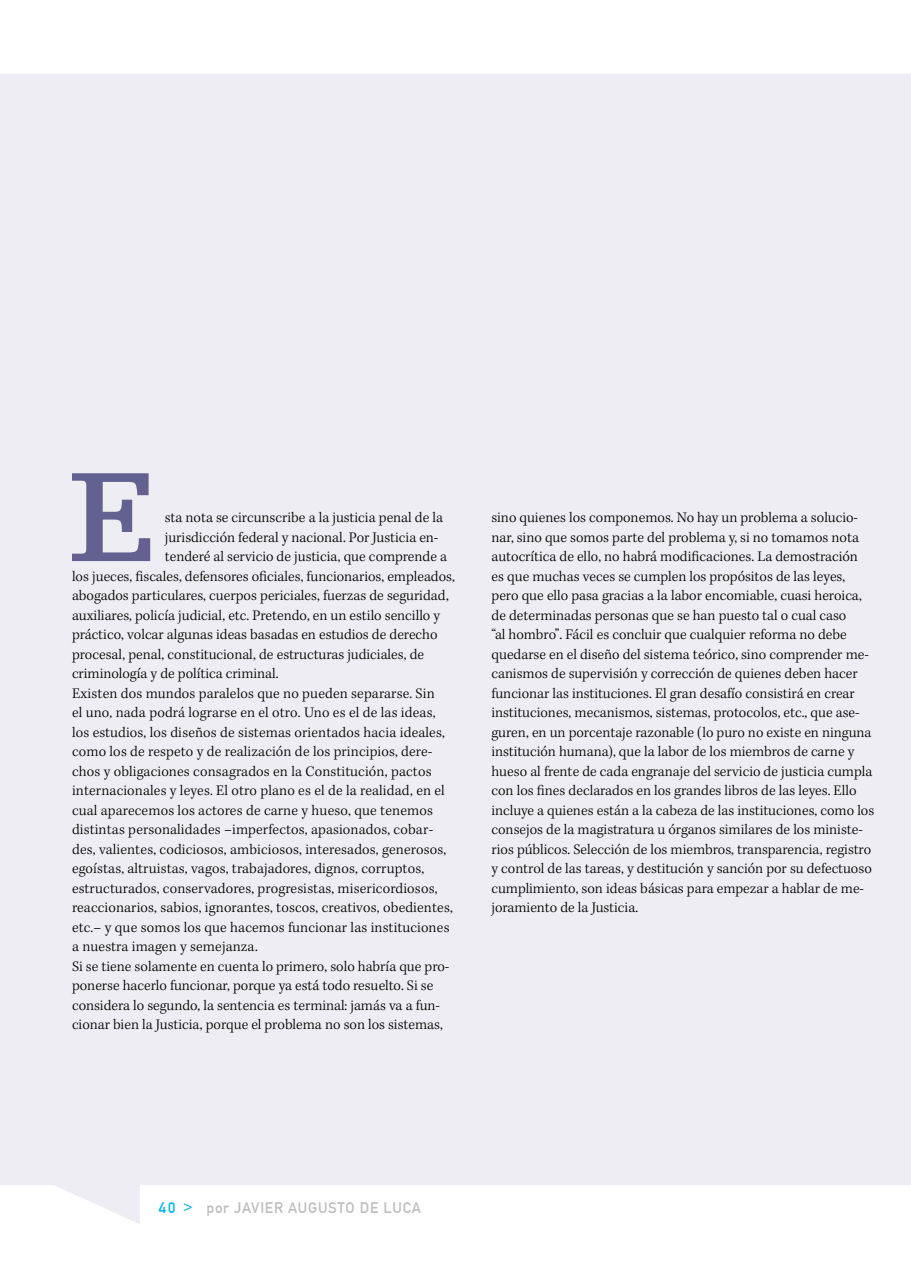
<style>
.page{position:relative;width:911px;height:1263px;background:#fff}
.page>*{position:absolute;margin:0;border:0;box-sizing:border-box;transform-origin:0 0}
.t1{font:700 134.7px "Egyptienne F";color:#626190}
.t2{font:300 15px/19.5px "Kepler Std";letter-spacing:.005em;color:#000}
.t3{font:15px "DIN1451 Mittelschrift";letter-spacing:.05em;color:#bcbec0}
.s1{color:#00b3f0}
</style>
<div class="page">
<div style="left:0;top:74px;width:911px;height:1150px;background:#ededf3"></div>
<h1 class="t1" style="left:68px;top:443px;width:91px">E</h1>
<p class="t2" style="left:165px;top:508px;width:280px">sta nota se circunscribe a la justicia penal de la</p>
<p class="t2" style="left:165px;top:528px;width:275px">jurisdicción federal y nacional. Por Justicia en-</p>
<p class="t2" style="left:165px;top:547px;width:284px">tenderé al servicio de justicia, que comprende a</p>
<p class="t2" style="left:72px;top:567px;width:384px">los jueces, fiscales, defensores oficiales, funcionarios, empleados,</p>
<p class="t2" style="left:72px;top:586px;width:378px">abogados particulares, cuerpos periciales, fuerzas de seguridad,</p>
<p class="t2" style="left:72px;top:606px;width:370px">auxiliares, policía judicial, etc. Pretendo, en un estilo sencillo y</p>
<p class="t2" style="left:72px;top:625px;width:367px">práctico, volcar algunas ideas basadas en estudios de derecho</p>
<p class="t2" style="left:72px;top:645px;width:354px">procesal, penal, constitucional, de estructuras judiciales, de</p>
<p class="t2" style="left:72px;top:664px;width:208px">criminología y de política criminal.</p>
<p class="t2" style="left:72px;top:684px;width:364px">Existen dos mundos paralelos que no pueden separarse. Sin</p>
<p class="t2" style="left:72px;top:703px;width:365px">el uno, nada podrá lograrse en el otro. Uno es el de las ideas,</p>
<p class="t2" style="left:72px;top:723px;width:374px">los estudios, los diseños de sistemas orientados hacia ideales,</p>
<p class="t2" style="left:72px;top:742px;width:362px">como los de respeto y de realización de los principios, dere-</p>
<p class="t2" style="left:72px;top:762px;width:361px">chos y obligaciones consagrados en la Constitución, pactos</p>
<p class="t2" style="left:72px;top:781px;width:374px">internacionales y leyes. El otro plano es el de la realidad, en el</p>
<p class="t2" style="left:72px;top:801px;width:363px">cual aparecemos los actores de carne y hueso, que tenemos</p>
<p class="t2" style="left:72px;top:820px;width:363px">distintas personalidades –imperfectos, apasionados, cobar-</p>
<p class="t2" style="left:72px;top:840px;width:376px">des, valientes, codiciosos, ambiciosos, interesados, generosos,</p>
<p class="t2" style="left:72px;top:859px;width:354px">egoístas, altruistas, vagos, trabajadores, dignos, corruptos,</p>
<p class="t2" style="left:72px;top:879px;width:367px">estructurados, conservadores, progresistas, misericordiosos,</p>
<p class="t2" style="left:72px;top:898px;width:382px">reaccionarios, sabios, ignorantes, toscos, creativos, obedientes,</p>
<p class="t2" style="left:72px;top:918px;width:379px">etc.– y que somos los que hacemos funcionar las instituciones</p>
<p class="t2" style="left:72px;top:937px;width:187px">a nuestra imagen y semejanza.</p>
<p class="t2" style="left:72px;top:957px;width:379px">Si se tiene solamente en cuenta lo primero, solo habría que pro-</p>
<p class="t2" style="left:72px;top:976px;width:363px">ponerse hacerlo funcionar, porque ya está todo resuelto. Si se</p>
<p class="t2" style="left:72px;top:996px;width:370px">considera lo segundo, la sentencia es terminal: jamás va a fun-</p>
<p class="t2" style="left:72px;top:1015px;width:372px">cionar bien la Justicia, porque el problema no son los sistemas,</p>
<p class="t2" style="left:491px;top:508px;width:384px">sino quienes los componemos. No hay un problema a solucio&shy;nar, sino que somos parte del problema y, si no tomamos nota autocrítica de ello, no habrá modificaciones. La demostración<br>es que muchas veces se cumplen los propósitos de las leyes, pero que ello pasa gracias a la labor encomiable, cuasi heroica, de determinadas personas que se han puesto tal o cual caso<br>“al hombro”. Fácil es concluir que cualquier reforma no debe quedarse en el diseño del sistema teórico, sino comprender me&shy;canismos de supervisión y corrección de quienes deben hacer funcionar las instituciones. El gran desafío consistirá en crear instituciones, mecanismos, sistemas, protocolos, etc., que ase&shy;guren, en un porcentaje razonable (lo puro no existe en ninguna institución humana), que la labor de los miembros de carne y hueso al frente de cada engranaje del servicio de justicia cumpla con los fines declarados en los grandes libros de las leyes. Ello incluye a quienes están a la cabeza de las instituciones, como los consejos de la magistratura u órganos similares de los ministe&shy;rios públicos. Selección de los miembros, transparencia, registro y control de las tareas, y destitución y sanción por su defectuoso cumplimiento, son ideas básicas para empezar a hablar de me&shy;joramiento de la Justicia.</p>
<p class="t3" style="left:159px;top:1199px;width:264px"><span class="s1">40 &gt;</span> POR JAVIER AUGUSTO DE LUCA</p>
</div>
